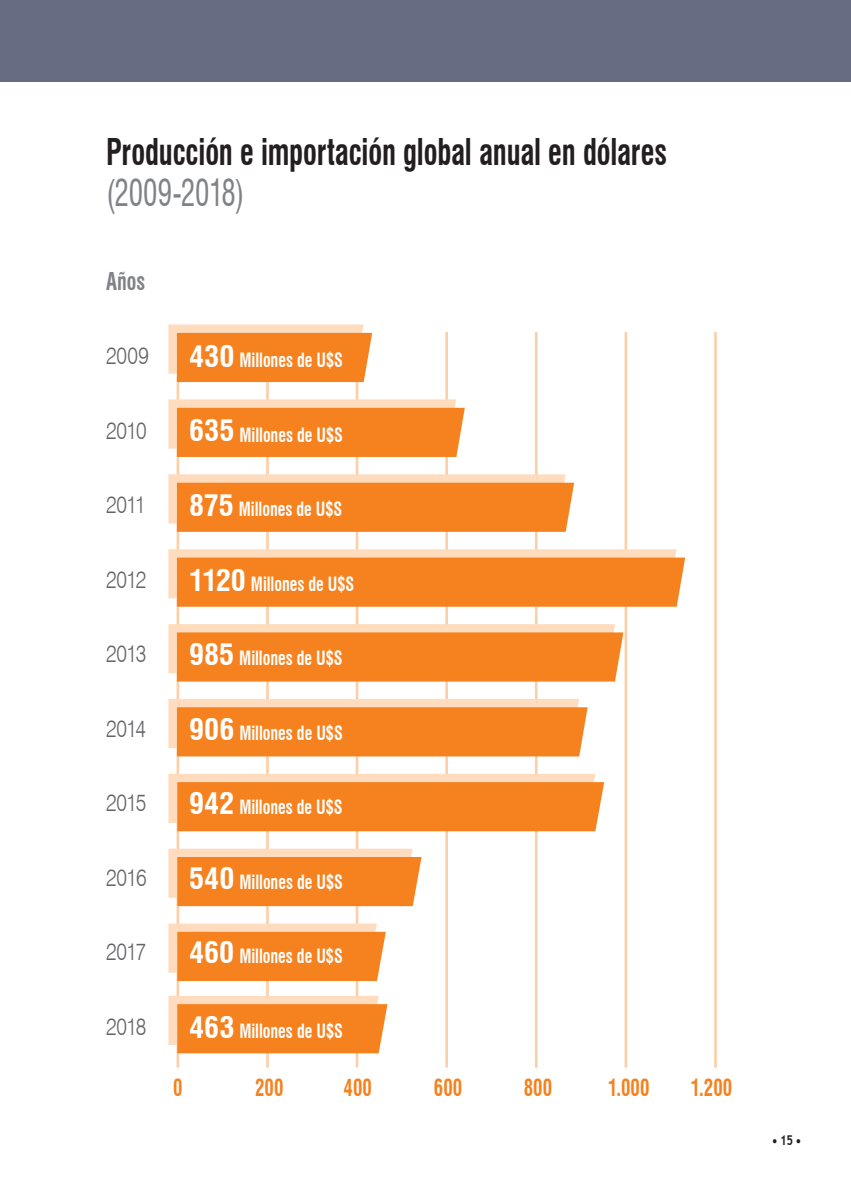
<style>
.page{position:relative;width:851px;height:1191px;background:#fff}
.page>*{position:absolute;margin:0;border:0;box-sizing:border-box;transform-origin:0 0}
.t1{font:700 condensed 36px "Swiss 721 BT";letter-spacing:-.005em;color:#231f20;scale:.8 1}
.t2{font:condensed 36px "Swiss 721 BT";letter-spacing:-.005em;color:#808285;scale:.8 1}
.t3{font:300 24px "Swiss 721 BT";letter-spacing:-.025em;color:#636466;scale:.82 1}
.t4{font:700 condensed 24px "Swiss 721 BT";color:#808285;scale:.84 1}
.t5{font:700 condensed 22.8px "Swiss 721 BT";letter-spacing:.005em;color:#f5821f;scale:.82 1}
.t6{font:700 condensed 19.2px "Swiss 721 BT";letter-spacing:-.005em;color:#fff;scale:.84 1}
.t7{font:700 13.5px "Trebuchet MS";color:#231f20;scale:.85 1}
.s1{font-size:28.8px}
</style>
<div class="page">
<div style="left:0;top:0;width:850px;height:82px;background:#666d83"></div>
<hr style="left:176px;top:332px;width:3px;height:735px;background:#fdcfa6">
<hr style="left:266px;top:332px;width:3px;height:735px;background:#fdcfa6">
<hr style="left:356px;top:332px;width:2px;height:735px;background:#fdcfa6">
<hr style="left:445px;top:332px;width:3px;height:735px;background:#fdcfa6">
<hr style="left:535px;top:332px;width:2px;height:735px;background:#fdcfa6">
<hr style="left:624px;top:332px;width:3px;height:735px;background:#fdcfa6">
<hr style="left:714px;top:332px;width:2px;height:735px;background:#fdcfa6">
<svg style="left:168px;top:324px;width:204px;height:58px;background:#f69642"></svg>
<svg style="left:168px;top:399px;width:297px;height:58px;background:#f6943f"></svg>
<svg style="left:168px;top:474px;width:406px;height:58px;background:#f6923c"></svg>
<svg style="left:168px;top:549px;width:517px;height:58px;background:#f6923b"></svg>
<svg style="left:168px;top:624px;width:455px;height:57px;background:#f6913b"></svg>
<svg style="left:168px;top:699px;width:419px;height:57px;background:#f6913a"></svg>
<svg style="left:168px;top:774px;width:436px;height:57px;background:#f6913a"></svg>
<svg style="left:168px;top:848px;width:253px;height:58px;background:#f69540"></svg>
<svg style="left:168px;top:923px;width:218px;height:58px;background:#f69542"></svg>
<svg style="left:168px;top:995px;width:219px;height:58px;background:#f69642"></svg>
<h1 class="t1" style="left:106px;top:130px;width:702px">Producción e importación global anual en dólares</h1>
<h1 class="t2" style="left:106px;top:171px;width:174px">(2009-2018)</h1>
<p class="t4" style="left:106px;top:267px;width:48px">Años</p>
<p class="t3" style="left:106px;top:341px;width:54px">2009</p>
<p class="t6" style="left:189px;top:348px;width:185px"><span class="s1">430</span> Millones de U$S</p>
<p class="t3" style="left:106px;top:416px;width:51px">2010</p>
<p class="t6" style="left:189px;top:423px;width:185px"><span class="s1">635</span> Millones de U$S</p>
<p class="t3" style="left:106px;top:490px;width:50px">2011</p>
<p class="t6" style="left:189px;top:497px;width:184px"><span class="s1">875</span> Millones de U$S</p>
<p class="t3" style="left:106px;top:564px;width:51px">2012</p>
<p class="t6" style="left:189px;top:572px;width:198px"><span class="s1">1120</span> Millones de U$S</p>
<p class="t3" style="left:106px;top:639px;width:51px">2013</p>
<p class="t6" style="left:189px;top:646px;width:184px"><span class="s1">985</span> Millones de U$S</p>
<p class="t3" style="left:106px;top:713px;width:50px">2014</p>
<p class="t6" style="left:189px;top:721px;width:185px"><span class="s1">906</span> Millones de U$S</p>
<p class="t3" style="left:106px;top:788px;width:51px">2015</p>
<p class="t6" style="left:189px;top:795px;width:184px"><span class="s1">942</span> Millones de U$S</p>
<p class="t3" style="left:106px;top:862px;width:51px">2016</p>
<p class="t6" style="left:189px;top:870px;width:185px"><span class="s1">540</span> Millones de U$S</p>
<p class="t3" style="left:106px;top:937px;width:50px">2017</p>
<p class="t6" style="left:189px;top:944px;width:185px"><span class="s1">460</span> Millones de U$S</p>
<p class="t3" style="left:106px;top:1011px;width:51px">2018</p>
<p class="t6" style="left:189px;top:1019px;width:185px"><span class="s1">463</span> Millones de U$S</p>
<p class="t5" style="left:173px;top:1074px;width:13px">0</p>
<p class="t5" style="left:255px;top:1074px;width:36px">200</p>
<p class="t5" style="left:343px;top:1074px;width:36px">400</p>
<p class="t5" style="left:434px;top:1074px;width:36px">600</p>
<p class="t5" style="left:523px;top:1074px;width:36px">800</p>
<p class="t5" style="left:608px;top:1074px;width:52px">1.000</p>
<p class="t5" style="left:690px;top:1074px;width:52px">1.200</p>
<p class="t7" style="left:771px;top:1131px;width:36px">• 15 •</p>
</div>
